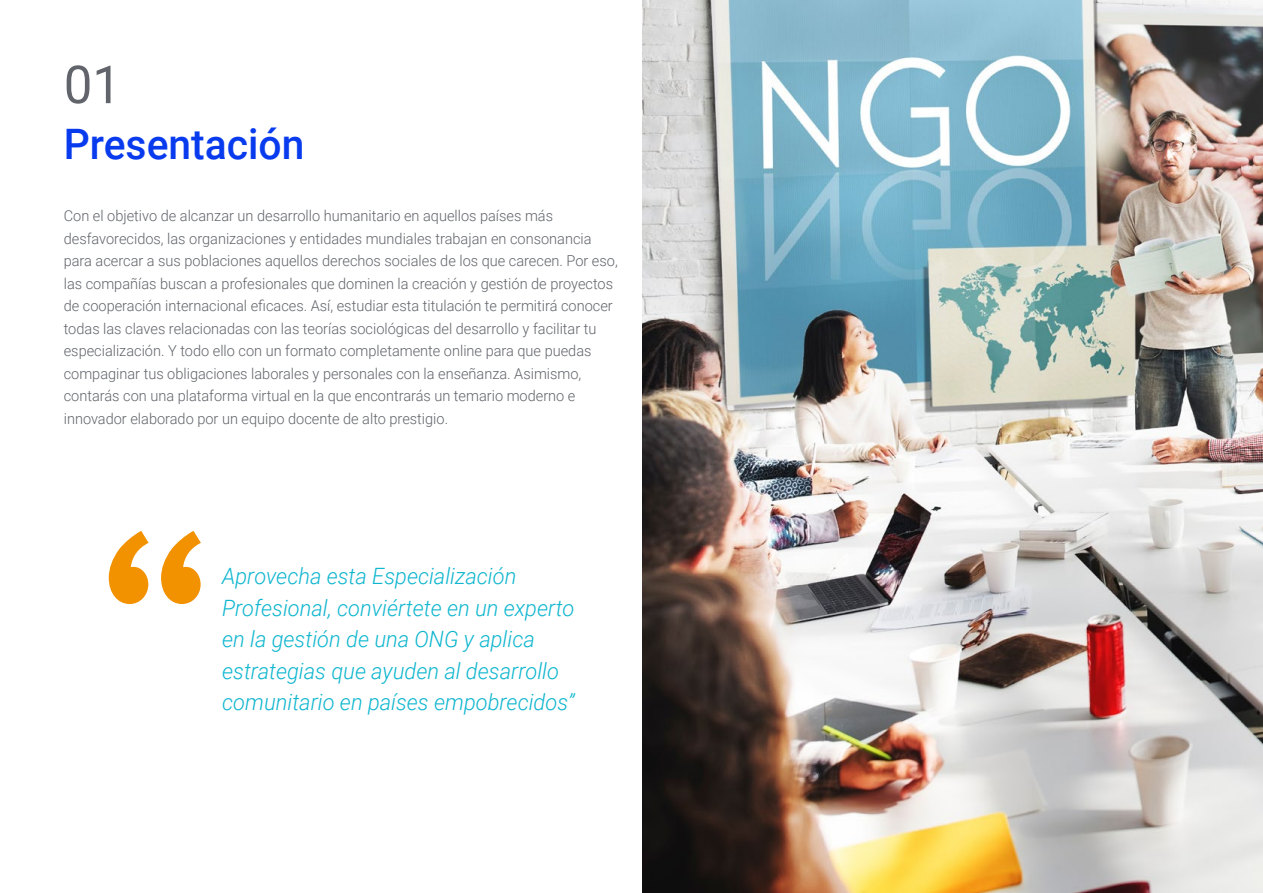
<style>
.page{position:relative;width:1263px;height:893px;background:#fff}
.page>*{position:absolute;margin:0;border:0;box-sizing:border-box;transform-origin:0 0}
.t1{font:52.5px "Roboto";color:#61646a}
.t2{font:500 42px "Roboto";color:#083bee}
.t3{font:italic 300 22.5px/31.5px "Roboto";color:#0fb6cf}
.t4{font:300 15px/22.5px "Roboto";color:#61646a}
</style>
<div class="page">
<svg style="left:109px;top:531px;width:92px;height:73px"></svg>
<img style="left:642px;top:0;width:621px;height:893px">
<h1 class="t1" style="left:64px;top:48px;width:59px">01</h1>
<h2 class="t2" style="left:64px;top:115px;width:242px">Presentación</h2>
<p class="t4" style="left:64px;top:204px;width:555px">Con el objetivo de alcanzar un desarrollo humanitario en aquellos países más desfavorecidos, las organizaciones y entidades mundiales trabajan en consonancia para acercar a sus poblaciones aquellos derechos sociales de los que carecen. Por eso, las compañías buscan a profesionales que dominen la creación y gestión de proyectos de cooperación internacional eficaces. Así, estudiar esta titulación te permitirá conocer todas las claves relacionadas con las teorías sociológicas del desarrollo y facilitar tu especialización. Y todo ello con un formato completamente online para que puedas compaginar tus obligaciones laborales y personales con la enseñanza. Asimismo, contarás con una plataforma virtual en la que encontrarás un temario moderno e innovador elaborado por un equipo docente de alto prestigio.</p>
<h3 class="t3" style="left:222px;top:560px;width:354px">Aprovecha esta Especialización Profesional, conviértete en un experto en la gestión de una ONG y aplica estrategias que ayuden al desarrollo comunitario en países empobrecidos”</h3>
</div>
